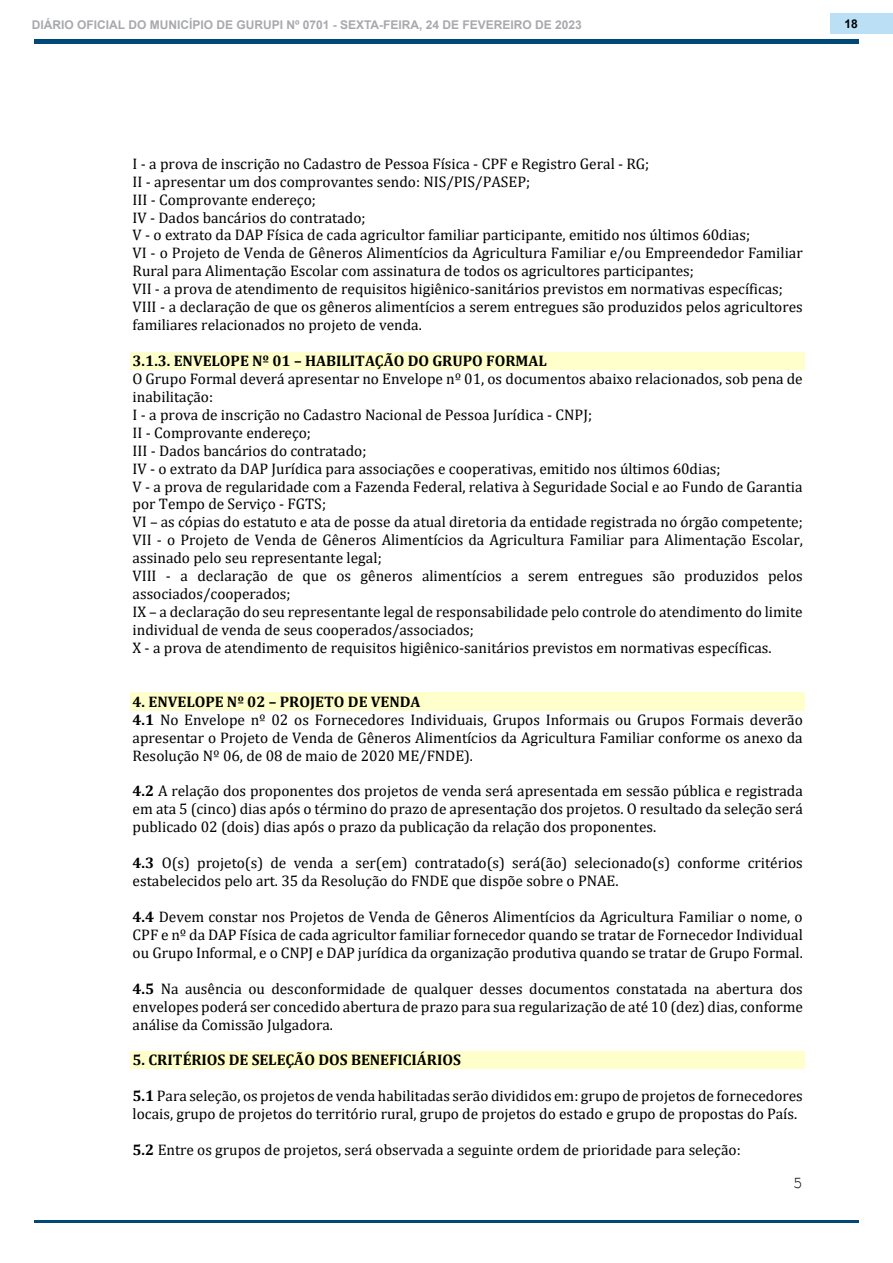
<style>
.page{position:relative;width:893px;height:1263px;background:#fff}
.page>*{position:absolute;margin:0;border:0;box-sizing:border-box;transform-origin:0 0}
.t1{font:16.65px "Courier New";color:#000}
.t2{font:15.3px/18px "Cambria";color:#000}
.t3{font:700 15.3px "Cambria";color:#000}
.t4{font:700 12px "Arial";color:#a8a9ad}
.t5{font:700 12px "Arial";color:#000001}
.s1{font-weight:700}
</style>
<div class="page">
<hr style="left:34px;top:1220px;width:825px;height:3px;background:#004876">
<div style="left:831px;top:13px;width:62px;height:21px;background:#bbdff4"></div>
<hr style="left:34px;top:40px;width:825px;height:4px;background:#004876">
<div style="left:130px;top:352px;width:675px;height:17px;background:#ffc"></div>
<div style="left:130px;top:692px;width:675px;height:18px;background:#ffc"></div>
<div style="left:130px;top:1051px;width:675px;height:18px;background:#ffc"></div>
<p class="t4" style="left:32px;top:16px;width:552px">DIÁRIO OFICIAL DO MUNICÍPIO DE GURUPI Nº 0701 - SEXTA-FEIRA, 24 DE FEVEREIRO DE 2023</p>
<p class="t5" style="left:844px;top:15px;width:15px">18</p>
<p class="t2" style="left:132px;top:154px;width:672px">I - a prova de inscrição no Cadastro de Pessoa Física - CPF e Registro Geral - RG;<br>II - apresentar um dos comprovantes sendo: NIS/PIS/PASEP;<br>III - Comprovante endereço;<br>IV - Dados bancários do contratado;<br>V - o extrato da DAP Física de cada agricultor familiar participante, emitido nos últimos 60dias;<br>VI - o Projeto de Venda de Gêneros Alimentícios da Agricultura Familiar e/ou Empreendedor Familiar Rural para Alimentação Escolar com assinatura de todos os agricultores participantes;<br>VII - a prova de atendimento de requisitos higiênico-sanitários previstos em normativas específicas; VIII - a declaração de que os gêneros alimentícios a serem entregues são produzidos pelos agricultores familiares relacionados no projeto de venda.</p>
<p class="t2" style="left:132px;top:352px;width:672px"><span class="s1">3.1.3. ENVELOPE Nº 01 – HABILITAÇÃO DO GRUPO FORMAL<br></span>O Grupo Formal deverá apresentar no Envelope nº 01, os documentos abaixo relacionados, sob pena de inabilitação:<br>I - a prova de inscrição no Cadastro Nacional de Pessoa Jurídica - CNPJ;<br>II - Comprovante endereço;<br>III - Dados bancários do contratado;<br>IV - o extrato da DAP Jurídica para associações e cooperativas, emitido nos últimos 60dias;<br>V - a prova de regularidade com a Fazenda Federal, relativa à Seguridade Social e ao Fundo de Garantia por Tempo de Serviço - FGTS;<br>VI – as cópias do estatuto e ata de posse da atual diretoria da entidade registrada no órgão competente; VII - o Projeto de Venda de Gêneros Alimentícios da Agricultura Familiar para Alimentação Escolar, assinado pelo seu representante legal;<br>VIII - a declaração de que os gêneros alimentícios a serem entregues são produzidos pelos associados/cooperados;<br>IX – a declaração do seu representante legal de responsabilidade pelo controle do atendimento do limite individual de venda de seus cooperados/associados;<br>X - a prova de atendimento de requisitos higiênico-sanitários previstos em normativas específicas.</p>
<p class="t2" style="left:132px;top:692px;width:672px"><span class="s1">4. ENVELOPE Nº 02 – PROJETO DE VENDA<br>4.1</span> No Envelope nº 02 os Fornecedores Individuais, Grupos Informais ou Grupos Formais deverão apresentar o Projeto de Venda de Gêneros Alimentícios da Agricultura Familiar conforme os anexo da Resolução Nº 06, de 08 de maio de 2020 ME/FNDE).</p>
<p class="t2" style="left:132px;top:782px;width:672px;text-align:justify"><span class="s1">4.2</span> A relação dos proponentes dos projetos de venda será apresentada em sessão pública e registrada em ata 5 (cinco) dias após o término do prazo de apresentação dos projetos. O resultado da seleção será publicado 02 (dois) dias após o prazo da publicação da relação dos proponentes.</p>
<p class="t2" style="left:132px;top:854px;width:672px"><span class="s1">4.3</span> O(s) projeto(s) de venda a ser(em) contratado(s) será(ão) selecionado(s) conforme critérios estabelecidos pelo art. 35 da Resolução do FNDE que dispõe sobre o PNAE.</p>
<p class="t2" style="left:132px;top:908px;width:672px;text-align:justify"><span class="s1">4.4</span> Devem constar nos Projetos de Venda de Gêneros Alimentícios da Agricultura Familiar o nome, o CPF e nº da DAP Física de cada agricultor familiar fornecedor quando se tratar de Fornecedor Individual ou Grupo Informal, e o CNPJ e DAP jurídica da organização produtiva quando se tratar de Grupo Formal.</p>
<p class="t2" style="left:132px;top:979px;width:672px;text-align:justify"><span class="s1">4.5</span> Na ausência ou desconformidade de qualquer desses documentos constatada na abertura dos envelopes poderá ser concedido abertura de prazo para sua regularização de até 10 (dez) dias, conforme análise da Comissão Julgadora.</p>
<p class="t3" style="left:132px;top:1049px;width:330px">5. CRITÉRIOS DE SELEÇÃO DOS BENEFICIÁRIOS</p>
<p class="t2" style="left:132px;top:1087px;width:672px"><span class="s1">5.1</span> Para seleção, os projetos de venda habilitadas serão divididos em: grupo de projetos de fornecedores locais, grupo de projetos do território rural, grupo de projetos do estado e grupo de propostas do País.</p>
<p class="t2" style="left:132px;top:1141px;width:610px"><span class="s1">5.2</span> Entre os grupos de projetos, será observada a seguinte ordem de prioridade para seleção:</p>
<p class="t1" style="left:793px;top:1172px;width:12px">5</p>
</div>
